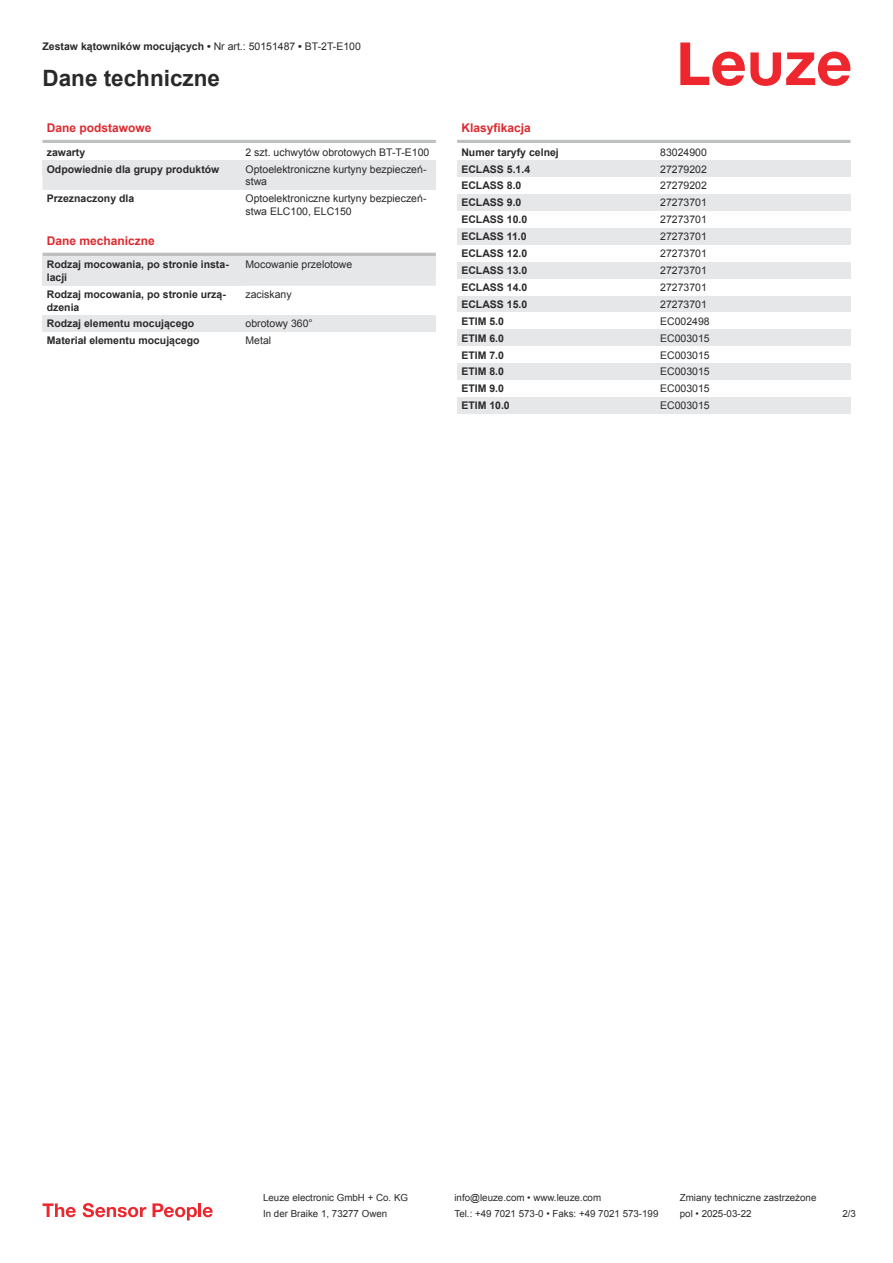
<style>
.page{position:relative;width:893px;height:1263px;background:#fff}
.page>*{position:absolute;margin:0;border:0;box-sizing:border-box;transform-origin:0 0}
.t1{font:700 22.5px "Arial";color:#2b292a}
.t2{font:700 12px "Arial";color:#db2a30}
.t3{font:700 10.5px/12.6px "Arial";color:#2b292a}
.t4{font:10.5px/12.6px "Arial";color:#2b292a}
.t5{font:9.75px "Arial";color:#2b292a}
.s1{font-weight:400}
</style>
<div class="page">
<svg style="left:680px;top:43px;width:170px;height:43px"></svg>
<svg style="left:43px;top:177px;width:393px;height:109px"></svg>
<hr style="left:43px;top:140px;width:393px;height:3px;background:#bdbfc1">
<div style="left:43px;top:160px;width:199px;height:17px;background:#e6e7e9"></div>
<div style="left:242px;top:160px;width:194px;height:30px;background:#e6e7e9"></div>
<div style="left:43px;top:190px;width:199px;height:17px;background:#fff"></div>
<div style="left:242px;top:190px;width:194px;height:29px;background:#fff"></div>
<div style="left:43px;top:236px;width:393px;height:18px;background:#fff"></div>
<hr style="left:43px;top:253px;width:393px;height:3px;background:#bdbfc1">
<div style="left:43px;top:256px;width:199px;height:30px;background:#e6e7e9"></div>
<div style="left:242px;top:256px;width:194px;height:17px;background:#e6e7e9"></div>
<div style="left:43px;top:315px;width:199px;height:17px;background:#e6e7e9"></div>
<div style="left:242px;top:315px;width:194px;height:17px;background:#e6e7e9"></div>
<hr style="left:457px;top:140px;width:393px;height:3px;background:#bdbfc1">
<div style="left:457px;top:160px;width:200px;height:17px;background:#e6e7e9"></div>
<div style="left:657px;top:160px;width:193px;height:17px;background:#e6e7e9"></div>
<div style="left:457px;top:194px;width:200px;height:17px;background:#e6e7e9"></div>
<div style="left:657px;top:194px;width:193px;height:17px;background:#e6e7e9"></div>
<div style="left:457px;top:228px;width:200px;height:17px;background:#e6e7e9"></div>
<div style="left:657px;top:228px;width:193px;height:17px;background:#e6e7e9"></div>
<div style="left:457px;top:262px;width:200px;height:17px;background:#e6e7e9"></div>
<div style="left:657px;top:262px;width:193px;height:17px;background:#e6e7e9"></div>
<div style="left:457px;top:296px;width:200px;height:16px;background:#e6e7e9"></div>
<div style="left:657px;top:296px;width:193px;height:16px;background:#e6e7e9"></div>
<div style="left:457px;top:329px;width:200px;height:17px;background:#e6e7e9"></div>
<div style="left:657px;top:329px;width:193px;height:17px;background:#e6e7e9"></div>
<div style="left:457px;top:363px;width:200px;height:17px;background:#e6e7e9"></div>
<div style="left:657px;top:363px;width:193px;height:17px;background:#e6e7e9"></div>
<div style="left:457px;top:397px;width:200px;height:17px;background:#e6e7e9"></div>
<div style="left:657px;top:397px;width:193px;height:17px;background:#e6e7e9"></div>
<svg style="left:43px;top:1203px;width:33px;height:14px"></svg>
<svg style="left:83px;top:1203px;width:63px;height:14px"></svg>
<svg style="left:153px;top:1203px;width:44px;height:17px"></svg>
<hr style="left:198px;top:1203px;width:3px;height:14px;background:#ed272d">
<svg style="left:203px;top:1207px;width:10px;height:10px"></svg>
<p class="t3" style="left:43px;top:40px;width:320px">Zestaw kątowników mocujących • <span class="s1">Nr art.: 50151487</span> • <span class="s1">BT-2T-E100</span></p>
<h1 class="t1" style="left:43px;top:70px;width:179px">Dane techniczne</h1>
<p class="t2" style="left:47px;top:120px;width:106px">Dane podstawowe</p>
<p class="t3" style="left:47px;top:147px;width:40px">zawarty</p>
<p class="t4" style="left:246px;top:146px;width:185px">2 szt. uchwytów obrotowych BT-T-E100</p>
<p class="t3" style="left:47px;top:163px;width:174px">Odpowiednie dla grupy produktów</p>
<p class="t4" style="left:246px;top:162px;width:182px">Optoelektroniczne kurtyny bezpieczeń&shy;stwa</p>
<p class="t3" style="left:47px;top:192px;width:89px">Przeznaczony dla</p>
<p class="t4" style="left:246px;top:192px;width:182px">Optoelektroniczne kurtyny bezpieczeń&shy;stwa ELC100, ELC150</p>
<p class="t2" style="left:47px;top:232px;width:110px">Dane mechaniczne</p>
<p class="t3" style="left:47px;top:259px;width:184px">Rodzaj mocowania, po stronie insta&shy;lacji</p>
<p class="t4" style="left:246px;top:259px;width:108px">Mocowanie przelotowe</p>
<p class="t3" style="left:47px;top:288px;width:181px">Rodzaj mocowania, po stronie urzą&shy;dzenia</p>
<p class="t4" style="left:246px;top:289px;width:48px">zaciskany</p>
<p class="t3" style="left:47px;top:318px;width:149px">Rodzaj elementu mocującego</p>
<p class="t4" style="left:246px;top:318px;width:69px">obrotowy 360°</p>
<p class="t3" style="left:47px;top:334px;width:154px">Materiał elementu mocującego</p>
<p class="t4" style="left:246px;top:335px;width:27px">Metal</p>
<p class="t2" style="left:461px;top:120px;width:71px">Klasyfikacja</p>
<p class="t3" style="left:461px;top:146px;width:99px">Numer taryfy celnej</p>
<p class="t4" style="left:660px;top:147px;width:48px">83024900</p>
<p class="t3" style="left:461px;top:164px;width:70px">ECLASS 5.1.4</p>
<p class="t4" style="left:660px;top:164px;width:48px">27279202</p>
<p class="t3" style="left:461px;top:180px;width:62px">ECLASS 8.0</p>
<p class="t4" style="left:660px;top:180px;width:48px">27279202</p>
<p class="t3" style="left:461px;top:197px;width:62px">ECLASS 9.0</p>
<p class="t4" style="left:660px;top:197px;width:48px">27273701</p>
<p class="t3" style="left:461px;top:214px;width:67px">ECLASS 10.0</p>
<p class="t4" style="left:660px;top:214px;width:48px">27273701</p>
<p class="t3" style="left:461px;top:231px;width:67px">ECLASS 11.0</p>
<p class="t4" style="left:660px;top:231px;width:48px">27273701</p>
<p class="t3" style="left:461px;top:248px;width:67px">ECLASS 12.0</p>
<p class="t4" style="left:660px;top:248px;width:48px">27273701</p>
<p class="t3" style="left:461px;top:265px;width:67px">ECLASS 13.0</p>
<p class="t4" style="left:660px;top:265px;width:48px">27273701</p>
<p class="t3" style="left:461px;top:282px;width:67px">ECLASS 14.0</p>
<p class="t4" style="left:660px;top:282px;width:48px">27273701</p>
<p class="t3" style="left:461px;top:299px;width:67px">ECLASS 15.0</p>
<p class="t4" style="left:660px;top:299px;width:48px">27273701</p>
<p class="t3" style="left:461px;top:316px;width:44px">ETIM 5.0</p>
<p class="t4" style="left:660px;top:316px;width:51px">EC002498</p>
<p class="t3" style="left:461px;top:333px;width:44px">ETIM 6.0</p>
<p class="t4" style="left:660px;top:333px;width:51px">EC003015</p>
<p class="t3" style="left:461px;top:349px;width:44px">ETIM 7.0</p>
<p class="t4" style="left:660px;top:349px;width:51px">EC003015</p>
<p class="t3" style="left:461px;top:366px;width:44px">ETIM 8.0</p>
<p class="t4" style="left:660px;top:366px;width:51px">EC003015</p>
<p class="t3" style="left:461px;top:383px;width:44px">ETIM 9.0</p>
<p class="t4" style="left:660px;top:383px;width:51px">EC003015</p>
<p class="t3" style="left:461px;top:400px;width:50px">ETIM 10.0</p>
<p class="t4" style="left:660px;top:400px;width:51px">EC003015</p>
<p class="t5" style="left:263px;top:1194px;width:146px">Leuze electronic GmbH + Co. KG</p>
<p class="t5" style="left:454px;top:1194px;width:148px">info@leuze.com • www.leuze.com</p>
<p class="t5" style="left:680px;top:1191px;width:138px">Zmiany techniczne zastrzeżone</p>
<p class="t5" style="left:263px;top:1210px;width:126px">In der Braike 1, 73277 Owen</p>
<p class="t5" style="left:454px;top:1210px;width:205px">Tel.: +49 7021 573-0 • Faks: +49 7021 573-199</p>
<p class="t5" style="left:680px;top:1210px;width:73px">pol • 2025-03-22</p>
<p class="t5" style="left:842px;top:1210px;width:15px">2 /3</p>
</div>
